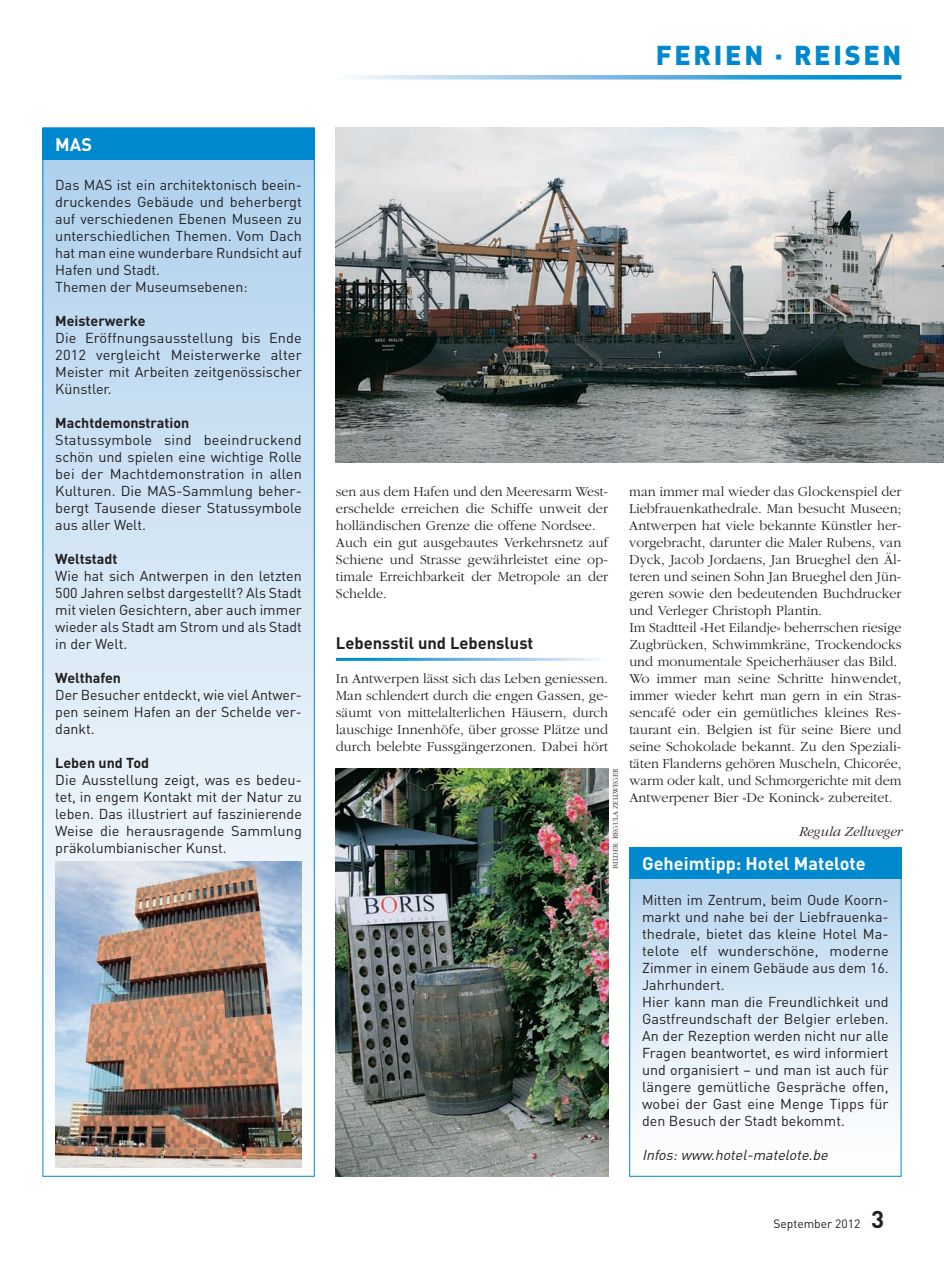
<style>
.page{position:relative;width:944px;height:1263px;background:#fff}
.page>*{position:absolute;margin:0;border:0;box-sizing:border-box;transform-origin:0 0}
.t1{font:900 27px "DIN";letter-spacing:.1em;color:#0089cf}
.t2{font:700 18px "DIN";color:#fff}
.t3{font:700 16.5px "DIN";color:#231f20}
.t4{font:14.25px/17px "DIN";color:#231f20;text-align:justify}
.t5{font:300 14.25px/17px "Garamond";color:#231f20}
.t6{font:700 14.25px "DIN";color:#231f20}
.t7{font:italic 14.25px "DIN";color:#231f20}
.t8{font:italic 300 14.25px "Garamond";color:#231f20}
.t9{font:12px "DIN";color:#231f20}
.t10{font:300 7.5px "Garamond";color:#231f20}
.s1{font-weight:700;font-size:24px}
</style>
<div class="page">
<svg style="left:352px;top:75px;width:549px;height:5px;background:#7bbfe6"></svg>
<svg style="left:631px;top:879px;width:268px;height:235px;background:#d7e7f6"></svg>
<div style="left:43px;top:128px;width:271px;height:1048px;background:linear-gradient(to bottom,#b0d1ee,#fff)"></div>
<div style="left:629px;top:847px;width:272px;height:32px;background:#0089cf"></div>
<div style="left:43px;top:128px;width:272px;height:31px;background:#0089cf"></div>
<img style="left:55px;top:862px;width:247px;height:305px">
<img style="left:336px;top:128px;width:608px;height:334px">
<img style="left:336px;top:768px;width:272px;height:409px">
<h1 class="t1" style="left:656px;top:46px;width:247px">FERIEN · REISEN</h1>
<p class="t2" style="left:55px;top:138px;width:38px">MAS</p>
<p class="t4" style="left:55px;top:178px;width:248px;text-align:left">Das MAS ist ein architektonisch beein&shy;druckendes Gebäude und beherbergt auf verschiedenen Ebenen Museen zu unterschiedlichen Themen. Vom Dach hat man eine wunderbare Rundsicht auf<br>Hafen und Stadt.<br>Themen der Museumsebenen:</p>
<p class="t6" style="left:55px;top:316px;width:92px">Meisterwerke</p>
<p class="t4" style="left:55px;top:331px;width:248px">Die Eröffnungsausstellung bis Ende 2012 vergleicht Meisterwerke alter Meister mit Arbeiten zeitgenössischer Künstler.</p>
<p class="t6" style="left:55px;top:418px;width:136px">Machtdemonstration</p>
<p class="t4" style="left:55px;top:433px;width:248px">Statussymbole sind beeindruckend schön und spielen eine wichtige Rolle bei der Machtdemonstration in allen Kulturen. Die MAS-Sammlung beher&shy;bergt Tausende dieser Statussymbole aus aller Welt.</p>
<p class="t6" style="left:55px;top:554px;width:64px">Weltstadt</p>
<p class="t4" style="left:55px;top:569px;width:248px">Wie hat sich Antwerpen in den letzten 500 Jahren selbst dargestellt? Als Stadt mit vielen Gesichtern, aber auch immer wieder als Stadt am Strom und als Stadt in der Welt.</p>
<p class="t6" style="left:55px;top:673px;width:67px">Welthafen</p>
<p class="t4" style="left:55px;top:688px;width:248px">Der Besucher entdeckt, wie viel Antwer&shy;pen seinem Hafen an der Schelde ver&shy;dankt.</p>
<p class="t6" style="left:55px;top:758px;width:95px">Leben und Tod</p>
<p class="t4" style="left:55px;top:773px;width:248px">Die Ausstellung zeigt, was es bedeu&shy;tet, in engem Kontakt mit der Natur zu leben. Das illustriert auf faszinierende Weise die herausragende Sammlung präkolumbianischer Kunst.</p>
<p class="t10" style="left:613px;top:868px;width:102px;rotate:-90deg">BILDER: REGULA ZELLWEGER</p>
<p class="t5" style="left:336px;top:485px;width:274px">sen aus dem Hafen und den Meeresarm West&shy;erschelde erreichen die Schiffe unweit der holländischen Grenze die offene Nordsee.<br>Auch ein gut ausgebautes Verkehrsnetz auf Schiene und Strasse gewährleistet eine op&shy;timale Erreichbarkeit der Metropole an der Schelde.</p>
<p class="t3" style="left:336px;top:637px;width:199px">Lebensstil und Lebenslust</p>
<p class="t5" style="left:336px;top:672px;width:274px;text-align:justify">In Antwerpen lässt sich das Leben geniessen.<br>Man schlendert durch die engen Gassen, ge&shy;säumt von mittelalterlichen Häusern, durch lauschige Innenhöfe, über grosse Plätze und durch belebte Fussgängerzonen. Dabei hört</p>
<p class="t5" style="left:629px;top:485px;width:274px">man immer mal wieder das Glockenspiel der Liebfrauenkathedrale. Man besucht Museen; Antwerpen hat viele bekannte Künstler her&shy;vorgebracht, darunter die Maler Rubens, van Dyck, Jacob Jordaens, Jan Brueghel den Äl&shy;teren und seinen Sohn Jan Brueghel den Jün&shy;geren sowie den bedeutenden Buchdrucker und Verleger Christoph Plantin.<br>Im Stadtteil «Het Eilandje» beherrschen riesige Zugbrücken, Schwimmkräne, Trockendocks und monumentale Speicherhäuser das Bild.<br>Wo immer man seine Schritte hinwendet, immer wieder kehrt man gern in ein Stras&shy;sencafé oder ein gemütliches kleines Res&shy;taurant ein. Belgien ist für seine Biere und seine Schokolade bekannt. Zu den Speziali&shy;täten Flanderns gehören Muscheln, Chicorée, warm oder kalt, und Schmorgerichte mit dem Antwerpener Bier «De Koninck» zubereitet.</p>
<p class="t8" style="left:798px;top:827px;width:105px">Regula Zellweger</p>
<p class="t2" style="left:642px;top:857px;width:225px">Geheimtipp: Hotel Matelote</p>
<p class="t4" style="left:642px;top:892px;width:248px;text-align:left">Mitten im Zentrum, beim Oude Koorn&shy;markt und nahe bei der Liebfrauenka&shy;thedrale, bietet das kleine Hotel Ma&shy;telote elf wunderschöne, moderne Zimmer in einem Gebäude aus dem 16.<br>Jahrhundert.<br>Hier kann man die Freundlichkeit und Gastfreundschaft der Belgier erleben.<br>An der Rezeption werden nicht nur alle Fragen beantwortet, es wird informiert und organisiert – und man ist auch für längere gemütliche Gespräche offen, wobei der Gast eine Menge Tipps für den Besuch der Stadt bekommt.</p>
<p class="t7" style="left:642px;top:1149px;width:190px">Infos:www.hotel-matelote.be</p>
<p class="t9" style="left:774px;top:1219px;width:112px">September 2012 <span class="s1">3</span></p>
</div>
